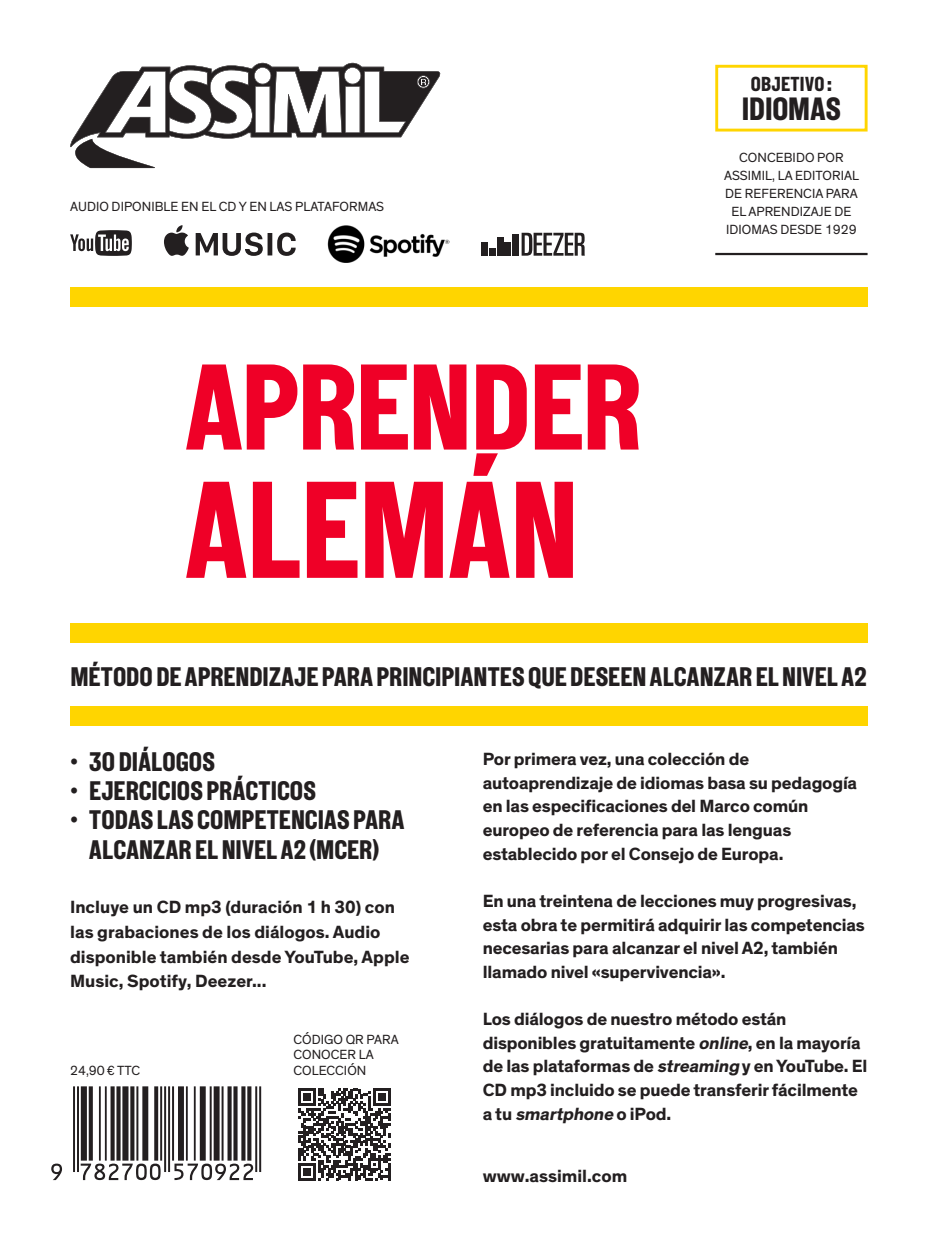
<style>
.page{position:relative;width:925px;height:1244px;background:#fff}
.page>*{position:absolute;margin:0;border:0;box-sizing:border-box;transform-origin:0 0}
.t1{font:137.25px "New Grotesk Square FIVE";color:#ef0027;scale:.96 1}
.t2{font:121.5px "New Grotesk Square FIVE";letter-spacing:-.01em;color:#ef0027}
.t3{font:32.18px "New Grotesk Square FIVE";letter-spacing:-.005em;color:#231f20}
.t4{font:26.78px/29.2px "New Grotesk Square FIVE";letter-spacing:.005em;color:#231f20;text-align:center}
.t5{font:20.25px "New Grotesk Square FIVE";letter-spacing:.015em;color:#231f20}
.t6{font:700 18px/23.6px "Theinhardt";letter-spacing:-.01em;color:#231f20}
.t7{font:13.5px/18px "Theinhardt";letter-spacing:.005em;color:#231f20}
.s1{font-style:italic}
</style>
<div class="page">
<div style="left:715px;top:65px;width:152px;height:67px;border:3px solid #ffd500"></div>
<div style="left:70px;top:623px;width:798px;height:20px;background:#ffd500"></div>
<div style="left:70px;top:706px;width:798px;height:19px;background:#ffd500"></div>
<div style="left:70px;top:287px;width:798px;height:19px;background:#ffd500"></div>
<img style="left:328px;top:226px;width:121px;height:36px">
<svg style="left:164px;top:225px;width:132px;height:31px"></svg>
<svg style="left:481px;top:233px;width:104px;height:23px"></svg>
<svg style="left:70px;top:230px;width:62px;height:26px"></svg>
<svg style="left:70px;top:63px;width:371px;height:105px"></svg>
<hr style="left:715px;top:253px;width:152px;height:2px;background:#231f20">
<svg style="left:51px;top:1086px;width:210px;height:94px"></svg>
<svg style="left:299px;top:1088px;width:91px;height:92px"></svg>
<p class="t7" style="left:70px;top:197px;width:315px">AUDIO DIPONIBLE EN EL CD Y EN LAS PLATAFORMAS</p>
<p class="t2" style="left:185px;top:332px;width:457px">APRENDER</p>
<p class="t1" style="left:185px;top:445px;width:411px">ALEMÁN</p>
<p class="t5" style="left:751px;top:72px;width:82px">OBJETIVO :</p>
<p class="t3" style="left:742px;top:89px;width:100px">IDIOMAS</p>
<p class="t7" style="left:724px;top:148px;width:137px;text-align:center">CONCEBIDO POR<br>ASSIMIL, LA EDITORIAL<br>DE REFERENCIA PARA<br>EL APRENDIZAJE DE<br>IDIOMAS DESDE 1929</p>
<p class="t4" style="left:70px;top:662px;width:798px">MÉTODO DE APRENDIZAJE PARA PRINCIPIANTES QUE DESEEN ALCANZAR EL NIVEL A2</p>
<p class="t4" style="left:70px;top:747px;width:146px">• 30 DIÁLOGOS</p>
<p class="t4" style="left:70px;top:776px;width:247px">• EJERCICIOS PRÁCTICOS</p>
<p class="t4" style="left:70px;top:805px;width:336px">• TODAS LAS COMPETENCIAS PARA<br>ALCANZAR EL NIVEL A2 (MCER)</p>
<p class="t6" style="left:70px;top:895px;width:341px;line-height:24.8px">Incluye un CD mp3 (duración 1 h 30) con las grabaciones de los diálogos. Audio disponible también desde YouTube, Apple Music, Spotify, Deezer...</p>
<p class="t7" style="left:293px;top:1031px;width:107px;line-height:15.8px">CÓDIGO QR PARA<br>CONOCER LA</p>
<p class="t7" style="left:70px;top:1062px;width:72px">24,90 € TTC</p>
<p class="t7" style="left:293px;top:1062px;width:74px">COLECCIÓN</p>
<p class="t6" style="left:483px;top:748px;width:376px">Por primera vez, una colección de autoaprendizaje de idiomas basa su pedagogía en las especificaciones del Marco común europeo de referencia para las lenguas establecido por el Consejo de Europa.</p>
<p class="t6" style="left:483px;top:889px;width:384px">En una treintena de lecciones muy progresivas, esta obra te permitirá adquirir las competencias necesarias para alcanzar el nivel A2, también llamado nivel «supervivencia».</p>
<p class="t6" style="left:483px;top:1007px;width:386px">Los diálogos de nuestro método están disponibles gratuitamente <span class="s1">online</span>, en la mayoría de las plataformas de <span class="s1">streaming</span> y en YouTube. El CD mp3 incluido se puede transferir fácilmente a t u <span class="s1">smartphone</span> o i P o d .</p>
<p class="t6" style="left:483px;top:1165px;width:146px">www.assimil.com</p>
</div>
